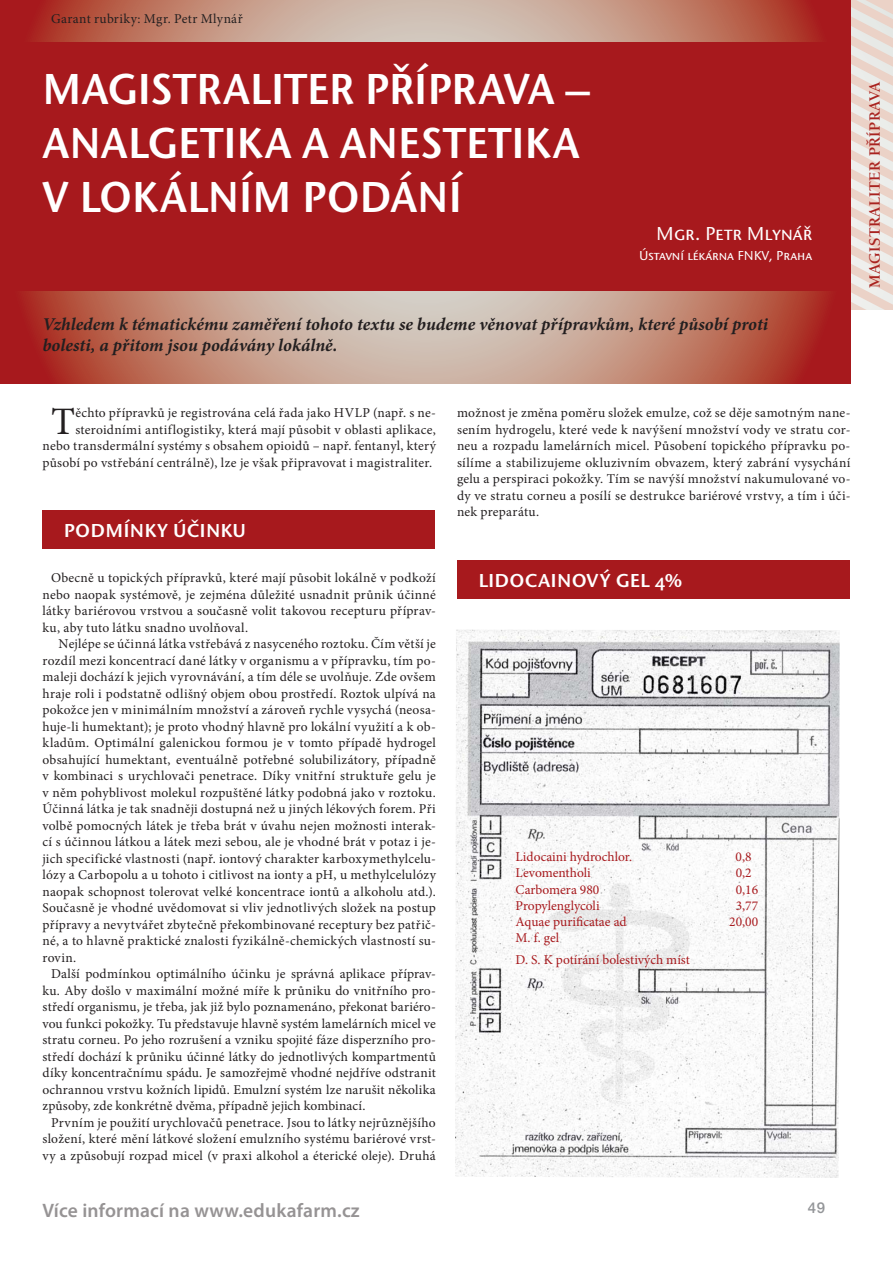
<style>
.page{position:relative;width:893px;height:1263px;background:#fff}
.page>*{position:absolute;margin:0;border:0;box-sizing:border-box;transform-origin:0 0}
.t1{font:45px/54px "Stone Sans Itc SCTCE Semi";color:#fff;scale:.95 1}
.t2{font:38.85px "Minion Pro";color:#231f20}
.t3{font:500 19.5px "Stone Sans Itc SCTCE";color:#fff}
.t4{font:600 19.5px "Myriad Pro";letter-spacing:.01em;color:#969394}
.t5{font:19.5px "Stone Sans Itc SCTCE Semi";letter-spacing:.01em;color:#fff}
.t6{font:italic 700 18px/21px "Minion Pro";color:#231f20}
.t7{font:700 16.5px "Berkeley Old Sty Itc TCE";letter-spacing:.03em;color:#a92320}
.t8{font:500 15px "Helvetica Neue LT Pro";color:#939598}
.t9{font:13.5px/16.5px "Minion Pro";letter-spacing:.02em;color:#231f20;text-align:justify}
.t10{font:13.5px/21.6px "Minion Pro";color:#a7191d}
.t11{font:500 13.5px "Stone Sans Itc SCTCE";color:#fff}
</style>
<div class="page">
<img style="left:455px;top:630px;width:385px;height:548px">
<div style="left:43px;top:511px;width:392px;height:38px;background:#a7191d"></div>
<div style="left:457px;top:560px;width:393px;height:39px;background:#a7191d"></div>
<svg style="left:850px;top:0;width:43px;height:309px;background:#e9dad3"></svg>
<svg style="left:0;top:0;width:850px;height:383px;background:#c18576"></svg>
<div style="left:0;top:43px;width:850px;height:248px;background:#a7191d"></div>
<p class="t9" style="left:51px;top:12px;width:193px">Garant rubriky: Mgr. Petr Mlynář</p>
<p class="t9" style="left:69px;top:13px;width:225px">Garant rubriky: MUDr. Jiří Slíva, Ph.D.</p>
<h1 class="t1" style="left:43px;top:61px;width:578px">MAGISTRALITER PŘÍPRAVA –<br>ANALGETIKA A ANESTETIKA<br>V LOKÁLNÍM PODÁNÍ</h1>
<h3 class="t3" style="left:656px;top:222px;width:157px">Mgr. Petr Mlynář</h3>
<p class="t11" style="left:639px;top:247px;width:174px">Ústavní lékárna FNKV, Praha</p>
<h3 class="t3" style="left:658px;top:225px;width:196px">MUDr. Jiří Slíva, Ph.D.</h3>
<p class="t11" style="left:612px;top:250px;width:241px">Ústavy farmakologie 2. a 3. LF UK, Praha</p>
<h3 class="t6" style="left:43px;top:315px;width:727px">Vzhledem k tématickému zaměření tohoto textu se budeme věnovat přípravkům, které působí proti bolesti, a přitom jsou podávány lokálně.</h3>
<p class="t7" style="left:867px;top:288px;width:207px;rotate:-90deg">MAGISTRALITER PŘÍPRAVA</p>
<h2 class="t2" style="left:51px;top:406px;width:25px">T</h2>
<p class="t9" style="left:43px;top:406px;width:395px;text-align:right">ěchto přípravků je registrována celá řada jako HVLP (např. s ne&shy;steroidními antiflogistiky, která mají působit v oblasti aplikace,<br>nebo transdermální systémy s obsahem opioidů – např. fentanyl, který působí po vstřebání centrálně), lze je však připravovat i magistraliter.</p>
<h3 class="t5" style="left:64px;top:519px;width:184px">PODMÍNKY ÚČINKU</h3>
<p class="t9" style="left:43px;top:571px;width:395px;text-indent:9px">Obecně u topických přípravků, které mají působit lokálně v podkoží nebo naopak systémově, je zejména důležité usnadnit průnik účinné látky bariérovou vrstvou a současně volit takovou recepturu příprav&shy;ku, aby tuto látku snadno uvolňoval.</p>
<p class="t9" style="left:43px;top:637px;width:395px;text-indent:16px">Nejlépe se účinná látka vstřebává z nasyceného roztoku. Čím větší je rozdíl mezi koncentrací dané látky v organismu a v přípravku, tím po&shy;maleji dochází k jejich vyrovnávání, a tím déle se uvolňuje. Zde ovšem hraje roli i podstatně odlišný objem obou prostředí. Roztok ulpívá na pokožce jen v minimálním množství a zároveň rychle vysychá (neosa&shy;huje-li humektant); je proto vhodný hlavně pro lokální využití a k ob&shy;kladům. Optimální galenickou formou je v tomto případě hydrogel obsahující humektant, eventuálně potřebné solubilizátory, případně v kombinaci s urychlovači penetrace. Díky vnitřní struktuře gelu je v něm pohyblivost molekul rozpuštěné látky podobná jako v roztoku.<br>Účinná látka je tak snadněji dostupná než u jiných lékových forem. Při volbě pomocných látek je třeba brát v úvahu nejen možnosti interak&shy;cí s účinnou látkou a látek mezi sebou, ale je vhodné brát v potaz i je&shy;jich specifické vlastnosti (např. iontový charakter karboxymethylcelu&shy;lózy a Carbopolu a u tohoto i citlivost na ionty a pH, u methylcelulózy naopak schopnost tolerovat velké koncentrace iontů a alkoholu atd.).<br>Současně je vhodné uvědomovat si vliv jednotlivých složek na postup přípravy a nevytvářet zbytečně překombinované receptury bez patřič&shy;né, a to hlavně praktické znalosti fyzikálně-chemických vlastností su&shy;rovin.</p>
<p class="t9" style="left:43px;top:967px;width:395px;text-indent:9px">Další podmínkou optimálního účinku je správná aplikace příprav&shy;ku. Aby došlo v maximální možné míře k průniku do vnitřního pro&shy;středí organismu, je třeba, jak již bylo poznamenáno, překonat bariéro&shy;vou funkci pokožky. Tu představuje hlavně systém lamelárních micel ve stratu corneu. Po jeho rozrušení a vzniku spojité fáze disperzního pro&shy;středí dochází k průniku účinné látky do jednotlivých kompartmentů díky koncentračnímu spádu. Je samozřejmě vhodné nejdříve odstranit ochrannou vrstvu kožních lipidů. Emulzní systém lze narušit několika způsoby, zde konkrétně dvěma, případně jejich kombinací.</p>
<p class="t9" style="left:43px;top:1115px;width:395px;text-indent:9px">Prvním je použití urychlovačů penetrace. Jsou to látky nejrůznějšího složení, které mění látkové složení emulzního systému bariérové vrst&shy;vy a způsobují rozpad micel (v praxi alkohol a éterické oleje). Druhá</p>
<p class="t9" style="left:457px;top:406px;width:395px">možnost je změna poměru složek emulze, což se děje samotným nane&shy;sením hydrogelu, které vede k navýšení množství vody ve stratu cor&shy;neu a rozpadu lamelárních micel. Působení topického přípravku po&shy;sílíme a stabilizujeme okluzivním obvazem, který zabrání vysychání gelu a perspiraci pokožky. Tím se navýší množství nakumulované vo&shy;dy ve stratu corneu a posílí se destrukce bariérové vrstvy, a tím i úči&shy;nek preparátu.</p>
<h3 class="t5" style="left:478px;top:569px;width:205px">LIDOCAINOVÝ GEL 4%</h3>
<p class="t10" style="left:516px;top:847px;width:118px">Lidocaini hydrochlor.</p>
<p class="t10" style="left:736px;top:847px;width:18px">0,8</p>
<p class="t10" style="left:516px;top:863px;width:77px">Levomentholi</p>
<p class="t10" style="left:736px;top:863px;width:18px">0,2</p>
<p class="t10" style="left:516px;top:879px;width:85px">Carbomera 980</p>
<p class="t10" style="left:736px;top:879px;width:24px">0,16</p>
<p class="t10" style="left:516px;top:896px;width:85px">Propylenglycoli</p>
<p class="t10" style="left:736px;top:896px;width:24px">3,77</p>
<p class="t10" style="left:516px;top:912px;width:113px">Aquae purificatae ad</p>
<p class="t10" style="left:729px;top:912px;width:31px">20,00</p>
<p class="t10" style="left:516px;top:928px;width:176px">M. f. gel<br>D. S. K potírání bolestivých míst</p>
<h3 class="t4" style="left:42px;top:1203px;width:319px">Více informací na www.edukafarm.cz</h3>
<p class="t8" style="left:808px;top:1202px;width:19px">49</p>
</div>
